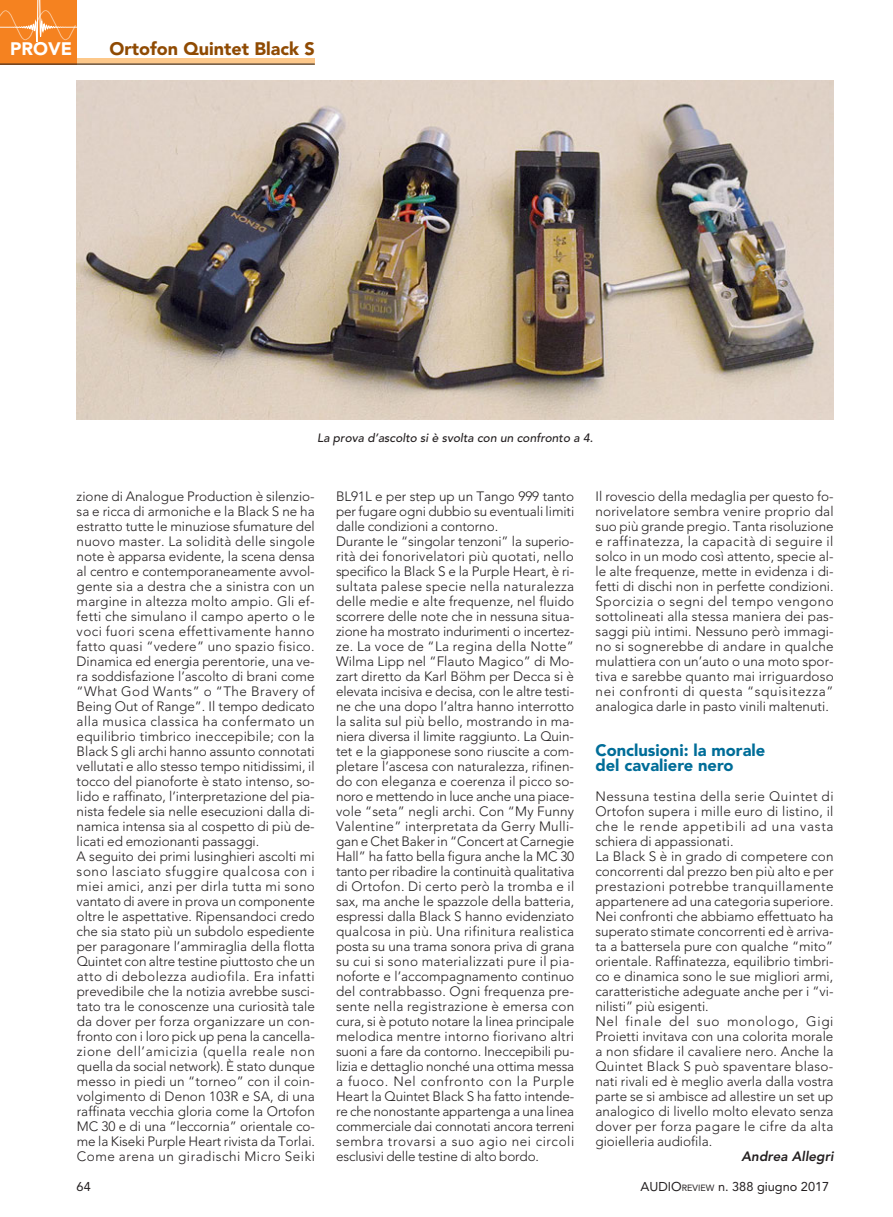
<style>
.page{position:relative;width:893px;height:1217px;background:#fff}
.page>*{position:absolute;margin:0;border:0;box-sizing:border-box;transform-origin:0 0}
.t1{font:900 18px "Avenir";color:#8f4a02}
.t2{font:900 18px "Avenir";color:#fff}
.t3{font:900 16.5px/15px "Avenir";color:#006d98}
.t4{font:300 13.5px/15px "Avenir";color:#231f20}
.t5{font:italic 800 13.5px "Avenir";color:#231f20}
.t6{font:12.75px "Avenir";color:#231f20}
.t7{font:italic 500 12px "Avenir";color:#231f20}
.s1{font-size:9px}
</style>
<div class="page">
<div style="left:0;top:58px;width:315px;height:6px;background:#fdc88a"></div>
<div style="left:0;top:0;width:77px;height:64px;background:#f58220"></div>
<hr style="left:0;top:64px;width:315px;height:1px;background:#231f20">
<img style="left:77px;top:81px;width:757px;height:338px">
<svg style="left:0;top:0;width:77px;height:42px"></svg>
<h1 class="t2" style="left:10px;top:33px;width:63px">PROVE</h1>
<h1 class="t1" style="left:110px;top:33px;width:207px">Ortofon Quintet Black S</h1>
<p class="t7" style="left:317px;top:430px;width:277px">La prova d’ascolto si è svolta con un confronto a 4.</p>
<p class="t4" style="left:77px;top:489px;width:240px">zione di Analogue Production è silenzio&shy;sa e ricca di armoniche e la Black S ne ha estratto tutte le minuziose sfumature del nuovo master. La solidità delle singole note è apparsa evidente, la scena densa al centro e contemporaneamente avvol&shy;gente sia a destra che a sinistra con un margine in altezza molto ampio. Gli ef&shy;fetti che simulano il campo aperto o le voci fuori scena effettivamente hanno fatto quasi “vedere” uno spazio fisico.<br>Dinamica ed energia perentorie, una ve&shy;ra soddisfazione l’ascolto di brani come “What God Wants” o “The Bravery of Being Out of Range”. Il tempo dedicato alla musica classica ha confermato un equilibrio timbrico ineccepibile; con la Black S gli archi hanno assunto connotati vellutati e allo stesso tempo nitidissimi, il tocco del pianoforte è stato intenso, so&shy;lido e raffinato, l’interpretazione del pia&shy;nista fedele sia nelle esecuzioni dalla di&shy;namica intensa sia al cospetto di più de&shy;licati ed emozionanti passaggi.<br>A seguito dei primi lusinghieri ascolti mi sono lasciato sfuggire qualcosa con i miei amici, anzi per dirla tutta mi sono vantato di avere in prova un componente oltre le aspettative. Ripensandoci credo che sia stato più un subdolo espediente per paragonare l’ammiraglia della flotta Quintet con altre testine piuttosto che un atto di debolezza audiofila. Era infatti prevedibile che la notizia avrebbe susci&shy;tato tra le conoscenze una curiosità tale da dover per forza organizzare un con&shy;fronto con i loro pick up pena la cancella&shy;zione dell’amicizia (quella reale non quella da social network). È stato dunque messo in piedi un “torneo” con il coin&shy;volgimento di Denon 103R e SA, di una raffinata vecchia gloria come la Ortofon MC 30 e di una “leccornia” orientale co&shy;me la Kiseki Purple Heart rivista da Torlai.<br>Come arena un giradischi Micro Seiki</p>
<p class="t4" style="left:596px;top:489px;width:240px;text-align:justify">Il rovescio della medaglia per questo fo&shy;norivelatore sembra venire proprio dal suo più grande pregio. Tanta risoluzione e raffinatezza, la capacità di seguire il solco in un modo così attento, specie al&shy;le alte frequenze, mette in evidenza i di&shy;fetti di dischi non in perfette condizioni.<br>Sporcizia o segni del tempo vengono sottolineati alla stessa maniera dei pas&shy;saggi più intimi. Nessuno però immagi&shy;no si sognerebbe di andare in qualche mulattiera con un’auto o una moto spor&shy;tiva e sarebbe quanto mai irriguardoso nei confronti di questa “squisitezza” analogica darle in pasto vinili maltenuti.</p>
<p class="t4" style="left:336px;top:489px;width:240px">BL91L e per step up un Tango 999 tanto per fugare ogni dubbio su eventuali limiti dalle condizioni a contorno.<br>Durante le “singolar tenzoni” la superio&shy;rità dei fonorivelatori più quotati, nello specifico la Black S e la Purple Heart, è ri&shy;sultata palese specie nella naturalezza delle medie e alte frequenze, nel fluido scorrere delle note che in nessuna situa&shy;zione ha mostrato indurimenti o incertez&shy;ze. La voce de “La regina della Notte” Wilma Lipp nel “Flauto Magico” di Mo&shy;zart diretto da Karl Böhm per Decca si è elevata incisiva e decisa, con le altre testi&shy;ne che una dopo l’altra hanno interrotto la salita sul più bello, mostrando in ma&shy;niera diversa il limite raggiunto. La Quin&shy;tet e la giapponese sono riuscite a com&shy;pletare l’ascesa con naturalezza, rifinen&shy;do con eleganza e coerenza il picco so&shy;noro e mettendo in luce anche una piace&shy;vole “seta” negli archi. Con “My Funny Valentine” interpretata da Gerry Mulli&shy;gan e Chet Baker in “Concert at Carnegie Hall” ha fatto bella figura anche la MC 30 tanto per ribadire la continuità qualitativa di Ortofon. Di certo però la tromba e il sax, ma anche le spazzole della batteria, espressi dalla Black S hanno evidenziato qualcosa in più. Una rifinitura realistica posta su una trama sonora priva di grana su cui si sono materializzati pure il pia&shy;noforte e l’accompagnamento continuo del contrabbasso. Ogni frequenza pre&shy;sente nella registrazione è emersa con cura, si è potuto notare la linea principale melodica mentre intorno fiorivano altri suoni a fare da contorno. Ineccepibili pu&shy;lizia e dettaglio nonché una ottima messa a fuoco. Nel confronto con la Purple Heart la Quintet Black S ha fatto intende&shy;re che nonostante appartenga a una linea commerciale dai connotati ancora terreni sembra trovarsi a suo agio nei circoli esclusivi delle testine di alto bordo.</p>
<p class="t3" style="left:595px;top:742px;width:171px">Conclusioni: la morale del cavaliere nero</p>
<p class="t4" style="left:595px;top:789px;width:240px">Nessuna testina della serie Quintet di Ortofon supera i mille euro di listino, il che le rende appetibili ad una vasta schiera di appassionati.<br>La Black S è in grado di competere con concorrenti dal prezzo ben più alto e per prestazioni potrebbe tranquillamente appartenere ad una categoria superiore.<br>Nei confronti che abbiamo effettuato ha superato stimate concorrenti ed è arriva&shy;ta a battersela pure con qualche “mito” orientale. Raffinatezza, equilibrio timbri&shy;co e dinamica sono le sue migliori armi, caratteristiche adeguate anche per i “vi&shy;nilisti” più esigenti.<br>Nel finale del suo monologo, Gigi Proietti invitava con una colorita morale a non sfidare il cavaliere nero. Anche la Quintet Black S può spaventare blaso&shy;nati rivali ed è meglio averla dalla vostra parte se si ambisce ad allestire un set up analogico di livello molto elevato senza dover per forza pagare le cifre da alta gioielleria audiofila.</p>
<p class="t5" style="left:741px;top:1148px;width:94px">Andrea Allegri</p>
<p class="t6" style="left:77px;top:1175px;width:16px">64</p>
<p class="t6" style="left:640px;top:1175px;width:190px">AUDIO<span class="s1">REVIEW</span> n. 388 giugno 2017</p>
</div>
